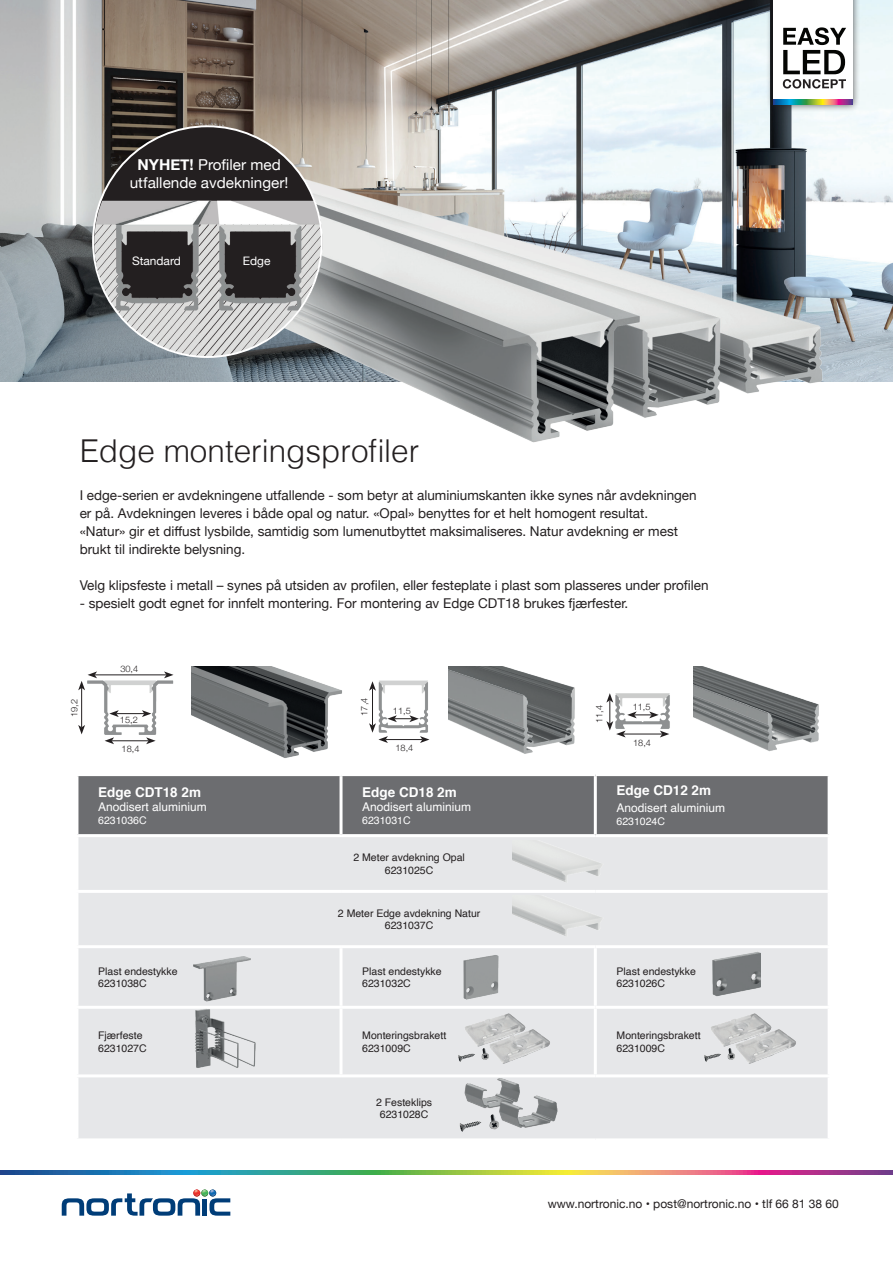
<style>
.page{position:relative;width:893px;height:1263px;background:#fff}
.page>*{position:absolute;margin:0;border:0;box-sizing:border-box;transform-origin:0 0}
.t1{font:300 31.5px "Helvetica";color:#231f20}
.t2{font:15px/18px "Helvetica Neue";color:#fff;text-align:center}
.t3{font:13.5px/18px "Helvetica Neue";color:#231f20}
.t4{font:700 13.5px "Helvetica";color:#fff}
.t5{font:12px "Helvetica";color:#fff}
.t6{font:12px "Helvetica Neue";color:#231f20}
.t7{font:11.7px "Helvetica Neue";color:#fff}
.t8{font:10.5px/12.6px "Helvetica";color:#231f20}
.t9{font:10.5px "Helvetica";color:#fff}
.t10{font:300 9px "Helvetica Neue";color:#231f20}
.s1{font-weight:700}
</style>
<div class="page">
<img style="left:0;top:0;width:893px;height:382px">
<div style="left:766px;top:0;width:94px;height:112px;background:#231f20;opacity:.75"></div>
<div style="left:774px;top:0;width:79px;height:104px;background:#fff"></div>
<svg style="left:774px;top:99px;width:79px;height:5px"></svg>
<svg style="left:783px;top:27px;width:63px;height:62px"></svg>
<svg style="left:62px;top:1189px;width:168px;height:27px"></svg>
<svg style="left:0;top:1171px;width:893px;height:3px;background:#7f8c7f"></svg>
<div style="left:78px;top:776px;width:750px;height:58px;background:#6c6d70"></div>
<div style="left:78px;top:837px;width:750px;height:301px;background:#e6e7e9"></div>
<hr style="left:340px;top:776px;width:3px;height:58px;background:#fff">
<hr style="left:594px;top:776px;width:3px;height:58px;background:#fff">
<hr style="left:75px;top:890px;width:266px;height:3px;background:#fff">
<hr style="left:341px;top:890px;width:254px;height:3px;background:#fff">
<hr style="left:595px;top:890px;width:236px;height:3px;background:#fff">
<hr style="left:75px;top:945px;width:266px;height:3px;background:#fff">
<hr style="left:341px;top:945px;width:254px;height:3px;background:#fff">
<hr style="left:340px;top:948px;width:3px;height:58px;background:#fff">
<hr style="left:595px;top:945px;width:236px;height:3px;background:#fff">
<hr style="left:594px;top:948px;width:3px;height:58px;background:#fff">
<hr style="left:75px;top:1006px;width:266px;height:3px;background:#fff">
<hr style="left:341px;top:1006px;width:254px;height:3px;background:#fff">
<hr style="left:340px;top:1009px;width:3px;height:65px;background:#fff">
<hr style="left:595px;top:1006px;width:236px;height:3px;background:#fff">
<hr style="left:594px;top:1009px;width:3px;height:65px;background:#fff">
<hr style="left:75px;top:1074px;width:266px;height:3px;background:#fff">
<hr style="left:341px;top:1074px;width:254px;height:3px;background:#fff">
<hr style="left:595px;top:1074px;width:236px;height:3px;background:#fff">
<img style="left:284px;top:108px;width:589px;height:335px">
<img style="left:698px;top:948px;width:62px;height:49px">
<img style="left:512px;top:841px;width:115px;height:44px">
<img style="left:512px;top:895px;width:115px;height:44px">
<img style="left:454px;top:1078px;width:114px;height:57px">
<img style="left:424px;top:950px;width:95px;height:56px">
<img style="left:174px;top:952px;width:91px;height:47px">
<img style="left:168px;top:999px;width:101px;height:82px">
<img style="left:693px;top:666px;width:126px;height:86px">
<img style="left:448px;top:666px;width:127px;height:88px">
<img style="left:191px;top:666px;width:151px;height:92px">
<img style="left:97px;top:674px;width:77px;height:71px">
<img style="left:378px;top:680px;width:52px;height:60px">
<img style="left:669px;top:693px;width:1px;height:36px">
<hr style="left:112px;top:740px;width:37px;height:1px;background:#231f20">
<svg style="left:105px;top:737px;width:9px;height:7px"></svg>
<svg style="left:146px;top:737px;width:10px;height:7px"></svg>
<hr style="left:95px;top:674px;width:71px;height:1px;background:#231f20">
<svg style="left:164px;top:671px;width:9px;height:7px"></svg>
<svg style="left:109px;top:710px;width:42px;height:7px"></svg>
<hr style="left:81px;top:688px;width:1px;height:39px;background:#231f20">
<svg style="left:78px;top:725px;width:7px;height:9px"></svg>
<svg style="left:78px;top:671px;width:19px;height:19px"></svg>
<hr style="left:372px;top:688px;width:1px;height:38px;background:#231f20">
<svg style="left:369px;top:715px;width:60px;height:28px"></svg>
<svg style="left:369px;top:681px;width:7px;height:10px"></svg>
<svg style="left:606px;top:693px;width:63px;height:44px"></svg>
<div style="left:94px;top:127px;width:228px;height:230px;background:#231f20;border-radius:50%"></div>
<img style="left:94px;top:194px;width:228px;height:162px">
<img style="left:702px;top:1009px;width:102px;height:61px">
<img style="left:455px;top:1009px;width:102px;height:62px">
<p class="t2" style="left:130px;top:157px;width:160px"><span class="s1">NYHET!</span> Profiler med utfallende avdekninger!</p>
<p class="t7" style="left:132px;top:252px;width:50px">Standard</p>
<p class="t7" style="left:243px;top:252px;width:29px">Edge</p>
<h1 class="t1" style="left:80px;top:424px;width:341px">Edge monteringsprofiler</h1>
<p class="t3" style="left:80px;top:487px;width:618px">I edge-serien er avdekningene utfallende - som betyr at aluminiumskanten ikke synes når avdekningen er på. Avdekningen leveres i både opal og natur. «Opal» benyttes for et helt homogent resultat. «Natur» gir et diffust lysbilde, samtidig som lumenutbyttet maksimaliseres. Natur avdekning er mest brukt til indirekte belysning.</p>
<p class="t3" style="left:80px;top:577px;width:630px">Velg klipsfeste i metall – synes på utsiden av profilen, eller festeplate i plast som plasseres under profilen</p>
<p class="t3" style="left:80px;top:595px;width:550px">- spesielt godt egnet for innfelt montering. For montering av Edge CDT18 brukes fjærfester.</p>
<p class="t10" style="left:67px;top:717px;width:19px;rotate:-90deg">19,2</p>
<p class="t10" style="left:120px;top:661px;width:19px">30,4</p>
<p class="t10" style="left:120px;top:712px;width:19px">15,2</p>
<p class="t10" style="left:122px;top:742px;width:19px">18,4</p>
<p class="t4" style="left:98px;top:781px;width:104px">Edge CDT18 2m</p>
<p class="t5" style="left:98px;top:798px;width:110px">Anodisert aluminium</p>
<p class="t9" style="left:98px;top:812px;width:50px">6231036C</p>
<p class="t10" style="left:357px;top:716px;width:19px;rotate:-90deg">17,4</p>
<p class="t10" style="left:393px;top:704px;width:19px">11,5</p>
<p class="t10" style="left:592px;top:723px;width:19px;rotate:-90deg">11,4</p>
<p class="t10" style="left:633px;top:700px;width:19px">11,5</p>
<p class="t10" style="left:395px;top:740px;width:19px">18,4</p>
<p class="t10" style="left:633px;top:735px;width:19px">18,4</p>
<p class="t4" style="left:362px;top:781px;width:96px">Edge CD18 2m</p>
<p class="t5" style="left:362px;top:798px;width:110px">Anodisert aluminium</p>
<p class="t9" style="left:362px;top:812px;width:50px">6231031C</p>
<p class="t4" style="left:617px;top:779px;width:96px">Edge CD12 2m</p>
<p class="t5" style="left:617px;top:798px;width:110px">Anodisert aluminium</p>
<p class="t9" style="left:617px;top:813px;width:50px">6231024C</p>
<p class="t8" style="left:353px;top:851px;width:113px;text-align:center">2 Meter avdekning Opal<br>6231025C</p>
<p class="t8" style="left:338px;top:907px;width:144px;text-align:center">2 Meter Edge avdekning Natur<br>6231037C</p>
<p class="t8" style="left:98px;top:965px;width:81px">Plast endestykke<br>6231038C</p>
<p class="t8" style="left:362px;top:965px;width:81px">Plast endestykke<br>6231032C</p>
<p class="t8" style="left:617px;top:965px;width:81px">Plast endestykke<br>6231026C</p>
<p class="t8" style="left:98px;top:1029px;width:50px">Fjærfeste<br>6231027C</p>
<p class="t8" style="left:362px;top:1029px;width:86px">Monteringsbrakett<br>6231009C</p>
<p class="t8" style="left:617px;top:1029px;width:86px">Monteringsbrakett<br>6231009C</p>
<p class="t8" style="left:376px;top:1096px;width:58px;text-align:center">2 Festeklips<br>6231028C</p>
<p class="t6" style="left:548px;top:1195px;width:293px">www.nortronic.no • post@nortronic.no • tlf 66 81 38 60</p>
</div>
